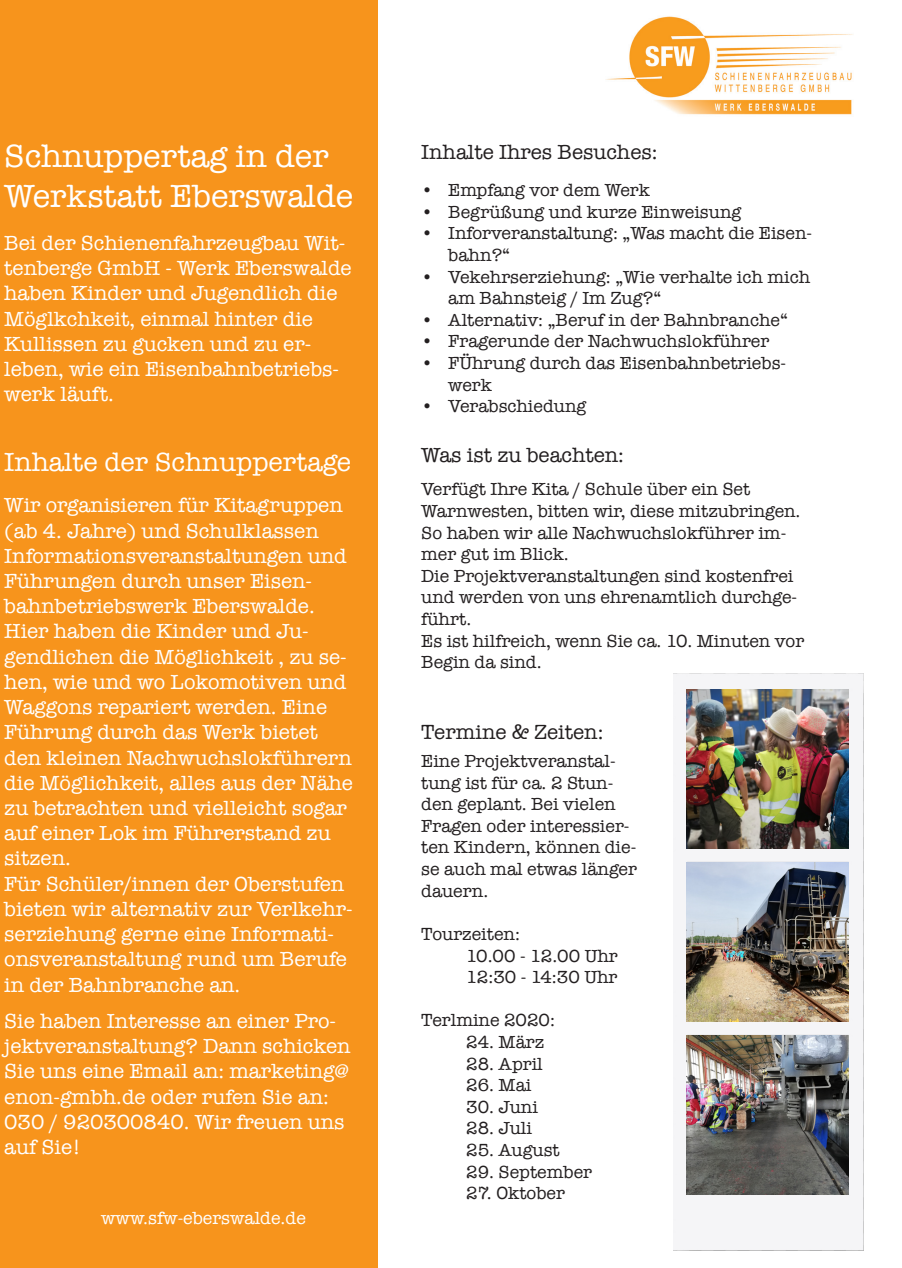
<style>
.page{position:relative;width:902px;height:1268px;background:#fff}
.page>*{position:absolute;margin:0;border:0;box-sizing:border-box;transform-origin:0 0}
.t1{font:33px/39.6px "American Typewriter";color:#fff}
.t2{font:27px "American Typewriter";color:#fff}
.t3{font:21px/25.2px "American Typewriter";color:#fff}
.t4{font:21px "American Typewriter";color:#231f20}
.t5{font:18px/21.6px "American Typewriter";color:#231f20}
.t6{font:18px "American Typewriter";color:#fff}
</style>
<div class="page">
<div style="left:0;top:0;width:377px;height:1267px;background:#f7941c"></div>
<img style="left:605px;top:16px;width:248px;height:99px">
<div style="left:673px;top:673px;width:190px;height:577px;background:#f5f5f7"></div>
<img style="left:686px;top:689px;width:162px;height:159px">
<img style="left:686px;top:862px;width:162px;height:158px">
<img style="left:686px;top:1035px;width:162px;height:158px">
<p class="t1" style="left:4px;top:135px;width:350px">Schnuppertag in der<br>Werkstatt Eberswalde</p>
<p class="t3" style="left:4px;top:229px;width:349px">Bei der Schienenfahrzeugbau Wit&shy;tenberge GmbH - Werk Eberswalde haben Kinder und Jugendlich die<br>Möglkchkeit, einmal hinter die<br>Kullissen zu gucken und zu er&shy;leben, wie ein Eisenbahnbetriebs&shy;werk läuft.</p>
<p class="t2" style="left:4px;top:441px;width:348px">Inhalte der Schnuppertage</p>
<p class="t3" style="left:4px;top:492px;width:350px">Wir organisieren für Kitagruppen (ab 4. Jahre) und Schulklassen<br>Informationsveranstaltungen und<br>Führungen durch unser Eisen&shy;bahnbetriebswerk Eberswalde.<br>Hier haben die Kinder und Ju&shy;gendlichen die Möglichkeit , zu se&shy;hen, wie und wo Lokomotiven und<br>Waggons repariert werden. Eine<br>Führung durch das Werk bietet den kleinen Nachwuchslokführern die Möglichkeit, alles aus der Nähe zu betrachten und vielleicht sogar auf einer Lok im Führerstand zu sitzen.</p>
<p class="t3" style="left:4px;top:870px;width:350px">Für Schüler/innen der Oberstufen bieten wir alternativ zur Verlkehr&shy;serziehung gerne eine Informati&shy;onsveranstaltung rund um Berufe in der Bahnbranche an.</p>
<p class="t3" style="left:4px;top:1007px;width:348px">Sie haben Interesse an einer Pro&shy;jektveranstaltung? Dann schicken<br>Sie uns eine Email an: marketing@ enon-gmbh.de oder rufen Sie an:<br>030 / 920300840. Wir freuen uns auf Sie!</p>
<p class="t6" style="left:101px;top:1203px;width:206px">www.sfw-eberswalde.de</p>
<p class="t4" style="left:421px;top:136px;width:238px">Inhalte Ihres Besuches:</p>
<p class="t5" style="left:421px;top:179px;width:230px">• Empfang vor dem Werk</p>
<p class="t5" style="left:421px;top:200px;width:321px">• Begrüßung und kurze Einweisung</p>
<p class="t5" style="left:448px;top:222px;width:365px;text-indent:-27px">• Inforveranstaltung: „Was macht die Eisen&shy;bahn?“</p>
<p class="t5" style="left:448px;top:265px;width:363px;text-indent:-27px">• Vekehrserziehung: „Wie verhalte ich mich am Bahnsteig / Im Zug?“</p>
<p class="t5" style="left:421px;top:308px;width:368px">• Alternativ: „Beruf in der Bahnbranche“</p>
<p class="t5" style="left:421px;top:330px;width:349px">• Fragerunde der Nachwuchslokführer</p>
<p class="t5" style="left:448px;top:351px;width:339px;text-indent:-27px">• FÜhrung durch das Eisenbahnbetriebs&shy;werk</p>
<p class="t5" style="left:421px;top:395px;width:167px">• Verabschiedung</p>
<p class="t4" style="left:421px;top:439px;width:204px">Was ist zu beachten:</p>
<p class="t5" style="left:421px;top:478px;width:381px">Verfügt Ihre Kita / Schule über ein Set Warnwesten, bitten wir, diese mitzubringen.<br>So haben wir alle Nachwuchslokführer im&shy;mer gut im Blick.</p>
<p class="t5" style="left:421px;top:564px;width:377px">Die Projektveranstaltungen sind kostenfrei und werden von uns ehrenamtlich durchge&shy;führt.</p>
<p class="t5" style="left:421px;top:629px;width:384px">Es ist hilfreich, wenn Sie ca. 10. Minuten vor<br>Begin da sind.</p>
<p class="t4" style="left:421px;top:716px;width:184px">Termine &amp; Zeiten:</p>
<p class="t5" style="left:421px;top:749px;width:217px">Eine Projektveranstal&shy;tung ist für ca. 2 Stun&shy;den geplant. Bei vielen<br>Fragen oder interessier&shy;ten Kindern, können die&shy;se auch mal etwas länger dauern.</p>
<p class="t5" style="left:421px;top:922px;width:100px">Tourzeiten:</p>
<p class="t5" style="left:466px;top:943px;width:153px">10.00 - 12.00 Uhr</p>
<p class="t5" style="left:466px;top:965px;width:153px">12:30 - 14:30 Uhr</p>
<p class="t5" style="left:421px;top:1008px;width:135px">Terlmine 2020:</p>
<p class="t5" style="left:466px;top:1030px;width:79px">24. März</p>
<p class="t5" style="left:466px;top:1051px;width:78px">28. April</p>
<p class="t5" style="left:466px;top:1073px;width:67px">26. Mai</p>
<p class="t5" style="left:466px;top:1095px;width:73px">30. Juni</p>
<p class="t5" style="left:466px;top:1116px;width:67px">28. Juli</p>
<p class="t5" style="left:466px;top:1138px;width:95px">25. August</p>
<p class="t5" style="left:466px;top:1159px;width:127px">29. September</p>
<p class="t5" style="left:466px;top:1181px;width:100px">27. Oktober</p>
</div>
